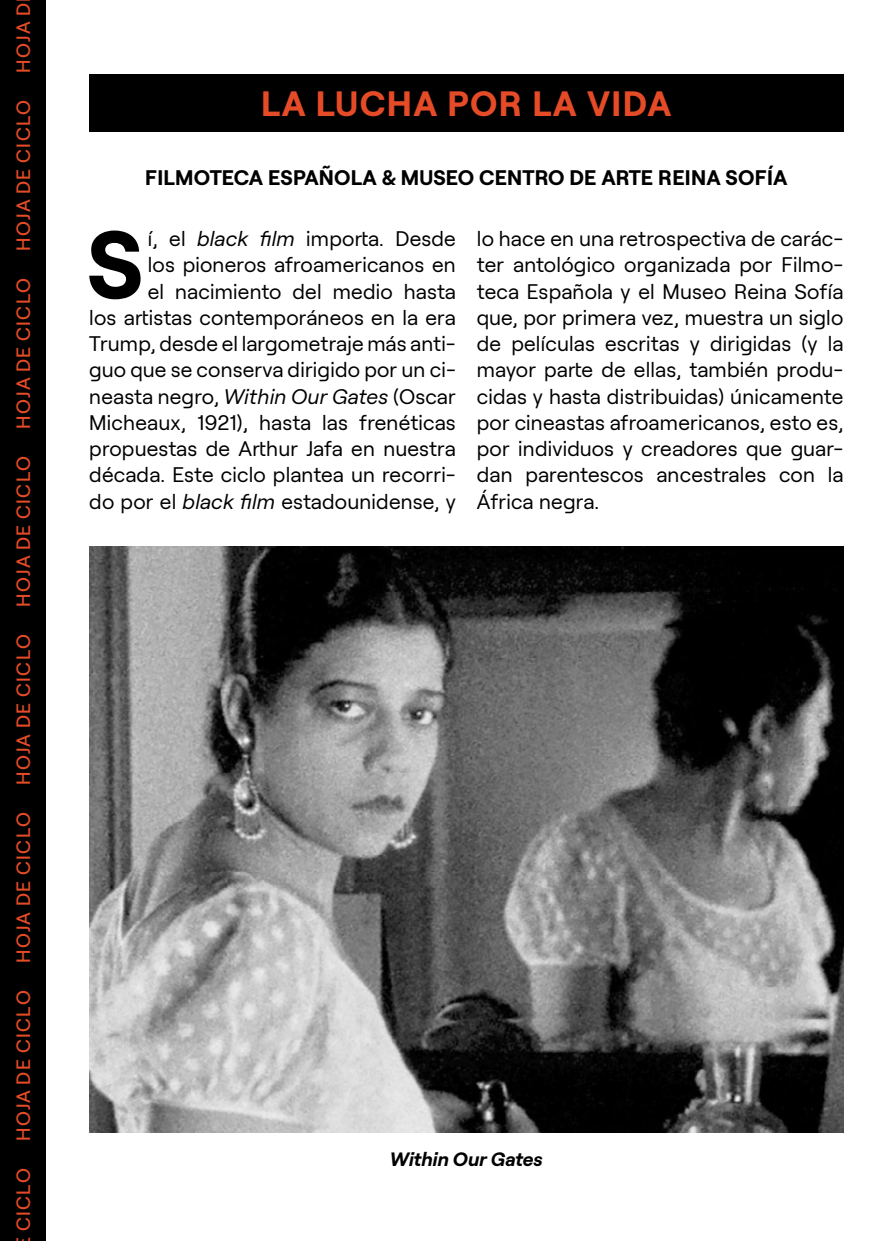
<style>
.page{position:relative;width:893px;height:1241px;background:#fff}
.page>*{position:absolute;margin:0;border:0;box-sizing:border-box;transform-origin:0 0}
.t1{font:700 96.08px "Roobert";color:#000}
.t2{font:700 35px "Roobert";letter-spacing:.04em;color:#e64b28}
.t3{font:21px/26.2px "Roobert";letter-spacing:.01em;color:#000;text-align:right}
.t4{font:700 21px "Roobert";letter-spacing:.01em;color:#000}
.t5{font:500 19.25px "Roobert";letter-spacing:.08em;color:#e64b28}
.t6{font:italic 700 19.25px "Roobert";color:#000}
.s1{font-style:italic}
</style>
<div class="page">
<div style="left:0;top:0;width:45px;height:1240px;background:#000"></div>
<div style="left:89px;top:74px;width:754px;height:58px;background:#000"></div>
<img style="left:89px;top:546px;width:754px;height:585px">
<p class="t5" style="left:9px;top:73px;width:71px;rotate:-90deg">HOJA D</p>
<p class="t5" style="left:9px;top:250px;width:152px;rotate:-90deg">HOJA DE CICLO</p>
<p class="t5" style="left:9px;top:428px;width:152px;rotate:-90deg">HOJA DE CICLO</p>
<p class="t5" style="left:9px;top:606px;width:152px;rotate:-90deg">HOJA DE CICLO</p>
<p class="t5" style="left:9px;top:784px;width:152px;rotate:-90deg">HOJA DE CICLO</p>
<p class="t5" style="left:9px;top:962px;width:152px;rotate:-90deg">HOJA DE CICLO</p>
<p class="t5" style="left:9px;top:1140px;width:152px;rotate:-90deg">HOJA DE CICLO</p>
<p class="t5" style="left:9px;top:1231px;width:65px;rotate:-90deg">CICLO</p>
<h2 class="t2" style="left:261px;top:76px;width:412px">LA LUCHA POR LA VIDA</h2>
<p class="t4" style="left:145px;top:161px;width:644px">FILMOTECA ESPAÑOLA &amp; MUSEO CENTRO DE ARTE REINA SOFÍA</p>
<h1 class="t1" style="left:87px;top:190px;width:57px">S</h1>
<p class="t3" style="left:89px;top:224px;width:368px">í, el <span class="s1">black film</span> importa. Desde<br>los pioneros afroamericanos en<br>el nacimiento del medio hasta<br>los artistas contemporáneos en la era Trump, desde el largometraje más anti&shy;guo que se conserva dirigido por un ci&shy;neasta negro, <span class="s1">Within Our Gates</span> (Oscar Micheaux, 1921), hasta las frenéticas propuestas de Arthur Jafa en nuestra década. Este ciclo plantea un recorri&shy;do por el <span class="s1">black film</span> estadounidense, y</p>
<p class="t3" style="left:477px;top:224px;width:368px;text-align:justify">lo hace en una retrospectiva de carác&shy;ter antológico organizada por Filmo&shy;teca Española y el Museo Reina Sofía que, por primera vez, muestra un siglo de películas escritas y dirigidas (y la mayor parte de ellas, también produ&shy;cidas y hasta distribuidas) únicamente por cineastas afroamericanos, esto es, por individuos y creadores que guar&shy;dan parentescos ancestrales con la África negra.</p>
<p class="t6" style="left:390px;top:1143px;width:154px">Within Our Gates</p>
</div>
